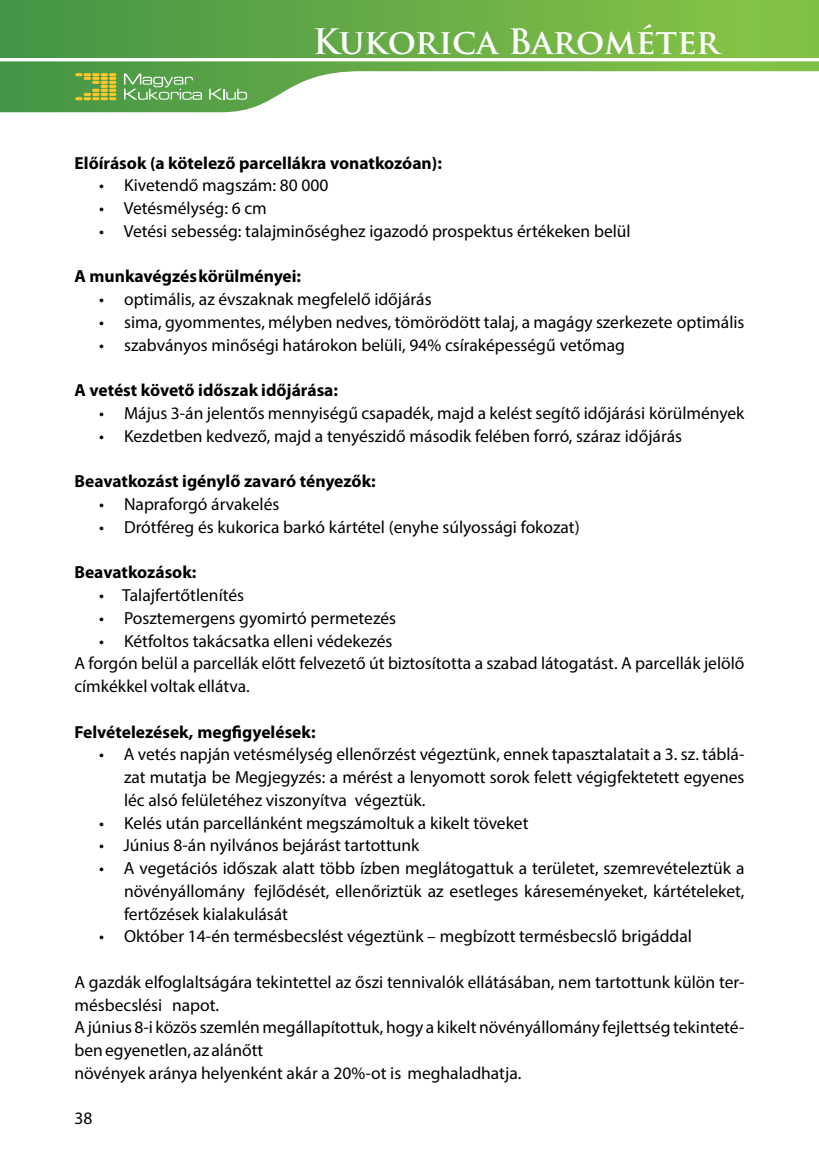
<style>
.page{position:relative;width:819px;height:1171px;background:#fff}
.page>*{position:absolute;margin:0;border:0;box-sizing:border-box;transform-origin:0 0}
.t1{font:700 34.12px "Trajan Pro";color:#fff}
.t2{font:17.5px/22.8px "Myriad Pro";color:#000}
.t3{font:700 17.5px "Myriad Pro";color:#000}
</style>
<div class="page">
<svg style="left:0;top:0;width:819px;height:112px"></svg>
<svg style="left:75px;top:73px;width:41px;height:27px"></svg>
<svg style="left:124px;top:74px;width:78px;height:26px;background:#7ab371"></svg>
<svg style="left:209px;top:89px;width:38px;height:11px"></svg>
<hr style="left:0;top:58px;width:819px;height:3px;background:#fff">
<h1 class="t1" style="left:313px;top:21px;width:408px">Kukorica Barométer</h1>
<p class="t3" style="left:74px;top:151px;width:369px">Előírások (a kötelező parcellákra vonatkozóan):</p>
<p class="t2" style="left:99px;top:174px;width:231px">• Kivetendő magszám: 80 000</p>
<p class="t2" style="left:99px;top:197px;width:169px">• Vetésmélység: 6 cm</p>
<p class="t2" style="left:99px;top:219px;width:533px">• Vetési sebesség: talajminőséghez igazodó prospektus értékeken belül</p>
<p class="t3" style="left:74px;top:265px;width:228px">A munkavégzés körülményei:</p>
<p class="t2" style="left:99px;top:288px;width:334px">• optimális, az évszaknak megfelelő időjárás</p>
<p class="t2" style="left:99px;top:310px;width:646px">• sima, gyommentes, mélyben nedves, tömörödött talaj, a magágy szerkezete optimális</p>
<p class="t2" style="left:99px;top:333px;width:527px">• szabványos minőségi határokon belüli, 94% csíraképességű vetőmag</p>
<p class="t3" style="left:74px;top:379px;width:265px">A vetést követő időszak időjárása:</p>
<p class="t2" style="left:99px;top:401px;width:646px">• Május 3-án jelentős mennyiségű csapadék, majd a kelést segítő időjárási körülmények</p>
<p class="t2" style="left:99px;top:424px;width:584px">• Kezdetben kedvező, majd a tenyészidő második felében forró, száraz időjárás</p>
<p class="t3" style="left:74px;top:470px;width:303px">Beavatkozást igénylő zavaró tényezők:</p>
<p class="t2" style="left:99px;top:492px;width:182px">• Napraforgó árvakelés</p>
<p class="t2" style="left:99px;top:515px;width:482px">• Drótféreg és kukorica barkó kártétel (enyhe súlyossági fokozat)</p>
<p class="t3" style="left:74px;top:561px;width:124px">Beavatkozások:</p>
<p class="t2" style="left:99px;top:583px;width:146px">• Talajfertőtlenítés</p>
<p class="t2" style="left:99px;top:606px;width:298px">• Posztemergens gyomirtó permetezés</p>
<p class="t2" style="left:74px;top:629px;width:671px;text-indent:25px">• Kétfoltos takácsatka elleni védekezés<br>A forgón belül a parcellák előtt felvezető út biztosította a szabad látogatást. A parcellák jelölő címkékkel voltak ellátva.</p>
<p class="t3" style="left:74px;top:720px;width:243px">Felvételezések, megfigyelések:</p>
<p class="t2" style="left:124px;top:743px;width:622px;text-align:justify;text-indent:-25px">• A vetés napján vetésmélység ellenőrzést végeztünk, ennek tapasztalatait a 3. sz. táblá&shy;zat mutatja be Megjegyzés: a mérést a lenyomott sorok felett végigfektetett egyenes léc alsó felületéhez viszonyítva végeztük.</p>
<p class="t2" style="left:99px;top:811px;width:431px">• Kelés után parcellánként megszámoltuk a kikelt töveket</p>
<p class="t2" style="left:99px;top:834px;width:322px">• Június 8-án nyilvános bejárást tartottunk</p>
<p class="t2" style="left:124px;top:856px;width:622px;text-align:justify;text-indent:-25px">• A vegetációs időszak alatt több ízben meglátogattuk a területet, szemrevételeztük a növényállomány fejlődését, ellenőriztük az esetleges káreseményeket, kártételeket, fertőzések kialakulását</p>
<p class="t2" style="left:99px;top:925px;width:594px">• Október 14-én termésbecslést végeztünk – megbízott termésbecslő brigáddal</p>
<p class="t2" style="left:74px;top:970px;width:671px">A gazdák elfoglaltságára tekintettel az őszi tennivalók ellátásában, nem tartottunk külön ter&shy;mésbecslési napot.<br>A június 8-i közös szemlén megállapítottuk, hogy a kikelt növényállomány fejlettség tekinteté&shy;ben egyenetlen, az alánőtt<br>növények aránya helyenként akár a 20%-ot is meghaladhatja.</p>
<p class="t2" style="left:74px;top:1107px;width:19px">38</p>
</div>
